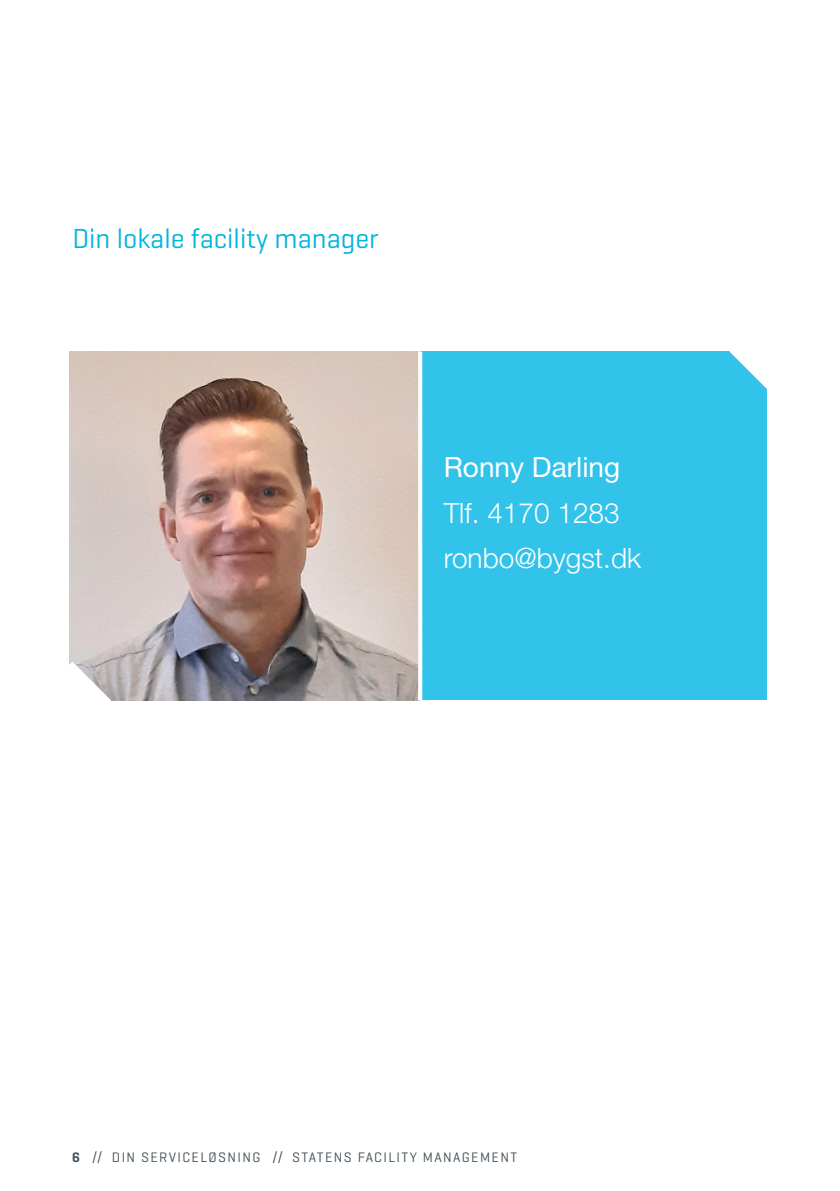
<style>
.page{position:relative;width:840px;height:1191px;background:#fff}
.page>*{position:absolute;margin:0;border:0;box-sizing:border-box;transform-origin:0 0}
._02_Underrubrik_1_blå{font:300 28px "Helvetica Neue LT Std";color:#fff}
._02_Underrubrik_1_blå-2{font:28px "Geogrotesque";color:#00b5de}
._02_Underrubrik_1_blå-3{font:28px "Helvetica Neue LT Std";color:#fff}
.t1{font:14px "Geogrotesque";letter-spacing:.1em;color:#425159}
.s1{font-weight:600}
</style>
<div class="page">
<div style="left:420px;top:351px;width:346px;height:349px;background:#31c3e9"></div>
<svg style="left:729px;top:351px;width:38px;height:39px"></svg>
<hr style="left:418px;top:351px;width:4px;height:349px;background:#fff">
<img style="left:69px;top:351px;width:348px;height:349px">
<svg style="left:69px;top:661px;width:42px;height:40px"></svg>
<p class="_02_Underrubrik_1_blå-2" style="left:72px;top:221px;width:308px">Din lokale facility manager</p>
<p class="_02_Underrubrik_1_blå-3" style="left:443px;top:450px;width:178px">Ronny Darling</p>
<p class="_02_Underrubrik_1_blå" style="left:443px;top:495px;width:177px">Tlf. 4170 1283</p>
<p class="_02_Underrubrik_1_blå" style="left:443px;top:541px;width:199px">ronbo@bygst.dk</p>
<p class="t1" style="left:72px;top:1148px;width:446px"><span class="s1">6</span> // DIN SERVICELØSNING // STATENS FACILITY MANAGEMENT</p>
</div>
